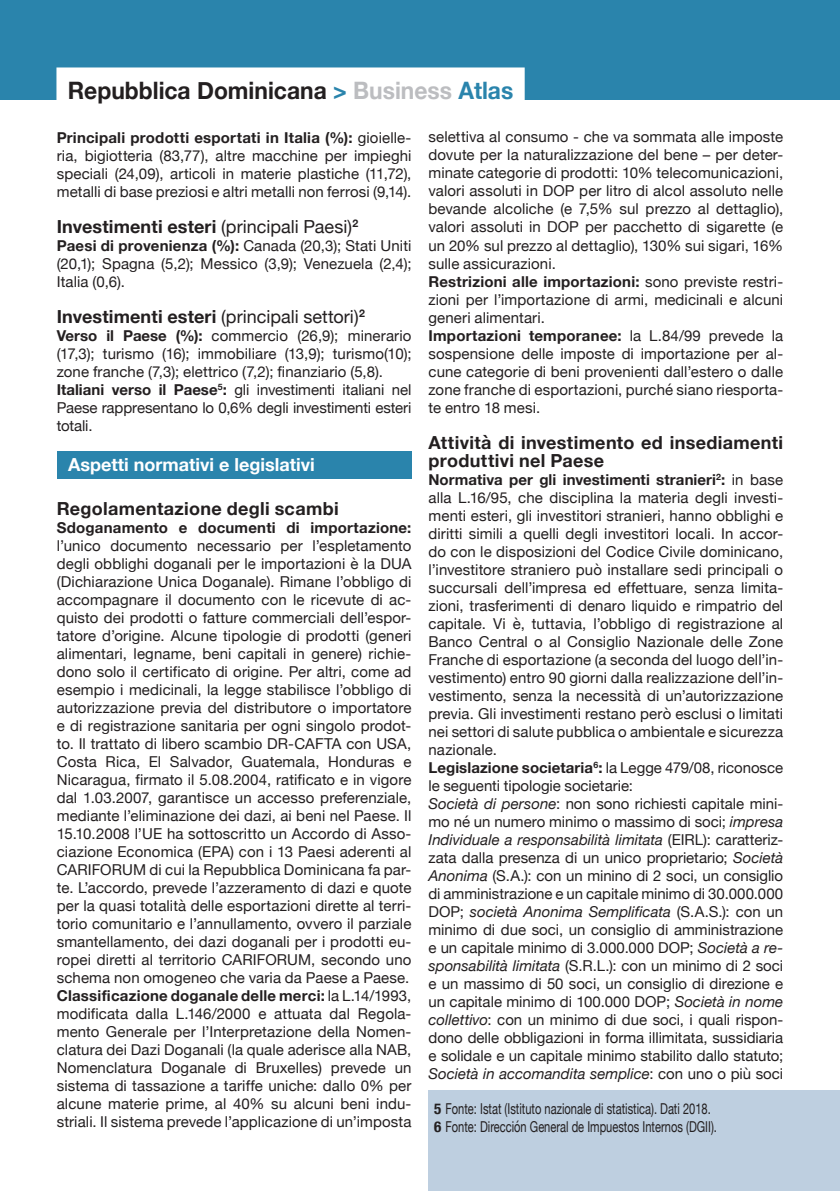
<style>
.page{position:relative;width:840px;height:1191px;background:#fff}
.page>*{position:absolute;margin:0;border:0;box-sizing:border-box;transform-origin:0 0}
.t1{font:700 24px "Helvetica Neue";color:#231f20;scale:.95 1}
.t2{font:700 18px/18px "Helvetica Neue";letter-spacing:.015em;color:#231f20}
.t3{font:18px "Helvetica Neue";color:#231f20}
.t4{font:700 18px "Helvetica Neue";color:#fff}
.t5{font:15px/18px "Helvetica Neue";letter-spacing:.005em;color:#231f20;text-align:justify}
.t6{font:15px "Helvetica Neue";letter-spacing:.005em;color:#231f20;scale:.74 1}
.s1{color:#2a84ac}
.s2{color:#bcbdc0}
.s3{font-weight:700}
.s4{font-weight:400}
.s5{font-style:italic}
.s6{font-weight:700;font-stretch:condensed}
</style>
<div class="page">
<div style="left:0;top:0;width:839px;height:99px;background:#2a84ac"></div>
<div style="left:57px;top:452px;width:354px;height:27px;background:#2a84ac"></div>
<div style="left:56px;top:67px;width:468px;height:36px;background:#fff"></div>
<div style="left:428px;top:1090px;width:411px;height:101px;background:#becfe0"></div>
<p class="t1" style="left:68px;top:72px;width:470px">Repubblica Dominicana <span class="s1">&gt;</span> <span class="s2">Business</span> <span class="s1">Atlas</span></p>
<p class="t5" style="left:57px;top:129px;width:356px"><span class="s3">Principali prodotti esportati in Italia (%):</span> gioielle&shy;ria, bigiotteria (83,77), altre macchine per impieghi speciali (24,09), articoli in materie plastiche (11,72), metalli di base preziosi e altri metalli non ferrosi (9,14).</p>
<p class="t2" style="left:57px;top:218px;width:303px">Investimenti esteri <span class="s4">(principali Paesi)</span><sup>2</sup></p>
<p class="t5" style="left:57px;top:237px;width:356px"><span class="s3">Paesi di provenienza (%):</span> Canada (20,3); Stati Uniti (20,1); Spagna (5,2); Messico (3,9); Venezuela (2,4); Italia (0,6).</p>
<p class="t3" style="left:57px;top:303px;width:309px"><span class="s3">Investimenti esteri</span> (principali settori)<sup>2</sup></p>
<p class="t5" style="left:57px;top:327px;width:356px"><span class="s3">Verso il Paese (%):</span> commercio (26,9); minerario (17,3); turismo (16); immobiliare (13,9); turismo(10); zone franche (7,3); elettrico (7,2); finanziario (5,8).</p>
<p class="t5" style="left:57px;top:381px;width:356px"><span class="s3">Italiani verso il Paese</span><sup>5</sup><span class="s3">:</span> gli investimenti italiani nel Paese rappresentano lo 0,6% degli investimenti esteri totali.</p>
<p class="t4" style="left:68px;top:451px;width:248px">Aspetti normativi e legislativi</p>
<p class="t2" style="left:57px;top:500px;width:283px">Regolamentazione degli scambi</p>
<p class="t5" style="left:57px;top:519px;width:356px"><span class="s3">Sdoganamento e documenti di importazione: </span>l’unico documento necessario per l’espletamento degli obblighi doganali per le importazioni è la DUA (Dichiarazione Unica Doganale). Rimane l’obbligo di accompagnare il documento con le ricevute di ac&shy;quisto dei prodotti o fatture commerciali dell’espor&shy;tatore d’origine. Alcune tipologie di prodotti (generi alimentari, legname, beni capitali in genere) richie&shy;dono solo il certificato di origine. Per altri, come ad esempio i medicinali, la legge stabilisce l’obbligo di autorizzazione previa del distributore o importatore e di registrazione sanitaria per ogni singolo prodot&shy;to. Il trattato di libero scambio DR-CAFTA con USA, Costa Rica, El Salvador, Guatemala, Honduras e Nicaragua, firmato il 5.08.2004, ratificato e in vigore dal 1.03.2007, garantisce un accesso preferenziale, mediante l’eliminazione dei dazi, ai beni nel Paese. Il 15.10.2008 l’UE ha sottoscritto un Accordo di Asso&shy;ciazione Economica (EPA) con i 13 Paesi aderenti al CARIFORUM di cui la Repubblica Dominicana fa par&shy;te. L’accordo, prevede l’azzeramento di dazi e quote per la quasi totalità delle esportazioni dirette al terri&shy;torio comunitario e l’annullamento, ovvero il parziale smantellamento, dei dazi doganali per i prodotti eu&shy;ropei diretti al territorio CARIFORUM, secondo uno schema non omogeneo che varia da Paese a Paese.</p>
<p class="t5" style="left:57px;top:987px;width:356px"><span class="s3">Classificazione doganale delle merci:</span> la L.14/1993, modificata dalla L.146/2000 e attuata dal Regola&shy;mento Generale per l’Interpretazione della Nomen&shy;clatura dei Dazi Doganali (la quale aderisce alla NAB, Nomenclatura Doganale di Bruxelles) prevede un sistema di tassazione a tariffe uniche: dallo 0% per alcune materie prime, al 40% su alcuni beni indu&shy;striali. Il sistema prevede l’applicazione di un’imposta</p>
<p class="t5" style="left:428px;top:129px;width:356px">selettiva al consumo - che va sommata alle imposte dovute per la naturalizzazione del bene – per deter&shy;minate categorie di prodotti: 10% telecomunicazioni, valori assoluti in DOP per litro di alcol assoluto nelle bevande alcoliche (e 7,5% sul prezzo al dettaglio), valori assoluti in DOP per pacchetto di sigarette (e un 20% sul prezzo al dettaglio), 130% sui sigari, 16% sulle assicurazioni.</p>
<p class="t5" style="left:428px;top:273px;width:356px"><span class="s3">Restrizioni alle importazioni:</span> sono previste restri&shy;zioni per l’importazione di armi, medicinali e alcuni generi alimentari.</p>
<p class="t5" style="left:428px;top:327px;width:356px"><span class="s3">Importazioni temporanee:</span> la L.84/99 prevede la sospensione delle imposte di importazione per al&shy;cune categorie di beni provenienti dall’estero o dalle zone franche di esportazioni, purché siano riesporta&shy;te entro 18 mesi.</p>
<p class="t2" style="left:428px;top:433px;width:356px">Attività di investimento ed insediamenti produttivi nel Paese</p>
<p class="t5" style="left:428px;top:471px;width:356px"><span class="s3">Normativa per gli investimenti stranieri</span><sup>2</sup><span class="s3">:</span> in base alla L.16/95, che disciplina la materia degli investi&shy;menti esteri, gli investitori stranieri, hanno obblighi e diritti simili a quelli degli investitori locali. In accor&shy;do con le disposizioni del Codice Civile dominicano, l’investitore straniero può installare sedi principali o succursali dell’impresa ed effettuare, senza limita&shy;zioni, trasferimenti di denaro liquido e rimpatrio del capitale. Vi è, tuttavia, l’obbligo di registrazione al Banco Central o al Consiglio Nazionale delle Zone Franche di esportazione (a seconda del luogo dell’in&shy;vestimento) entro 90 giorni dalla realizzazione dell’in&shy;vestimento, senza la necessità di un’autorizzazione previa. Gli investimenti restano però esclusi o limitati nei settori di salute pubblica o ambientale e sicurezza nazionale.</p>
<p class="t5" style="left:428px;top:759px;width:356px"><span class="s3">Legislazione societaria</span><sup>6</sup><span class="s3">:</span> la Legge 479/08, riconosce le seguenti tipologie societarie:</p>
<p class="t5" style="left:428px;top:795px;width:356px"><span class="s5">Società di persone</span>: non sono richiesti capitale mini&shy;mo né un numero minimo o massimo di soci; <span class="s5">impresa Individuale a responsabilità limitata</span> (EIRL): caratteriz&shy;zata dalla presenza di un unico proprietario; <span class="s5">Società Anonima</span> (S.A.): con un minino di 2 soci, un consiglio di amministrazione e un capitale minimo di 30.000.000<br>DOP; <span class="s5">società Anonima Semplificata</span> (S.A.S.): con un minimo di due soci, un consiglio di amministrazione e un capitale minimo di 3.000.000 DOP; <span class="s5">Società a re&shy;sponsabilità limitata</span> (S.R.L.): con un minimo di 2 soci e un massimo di 50 soci, un consiglio di direzione e un capitale minimo di 100.000 DOP; <span class="s5">Società in nome collettivo</span>: con un minimo di due soci, i quali rispon&shy;dono delle obbligazioni in forma illimitata, sussidiaria e solidale e un capitale minimo stabilito dallo statuto; <span class="s5">Società in accomandita semplice</span>: con uno o più soci</p>
<p class="t6" style="left:434px;top:1098px;width:375px"><span class="s6">5</span> Fonte: Istat (Istituto nazionale di statistica). Dati 2018.</p>
<p class="t6" style="left:434px;top:1116px;width:383px"><span class="s6">6</span> Fonte: Dirección General de Impuestos Internos (DGII).</p>
</div>
